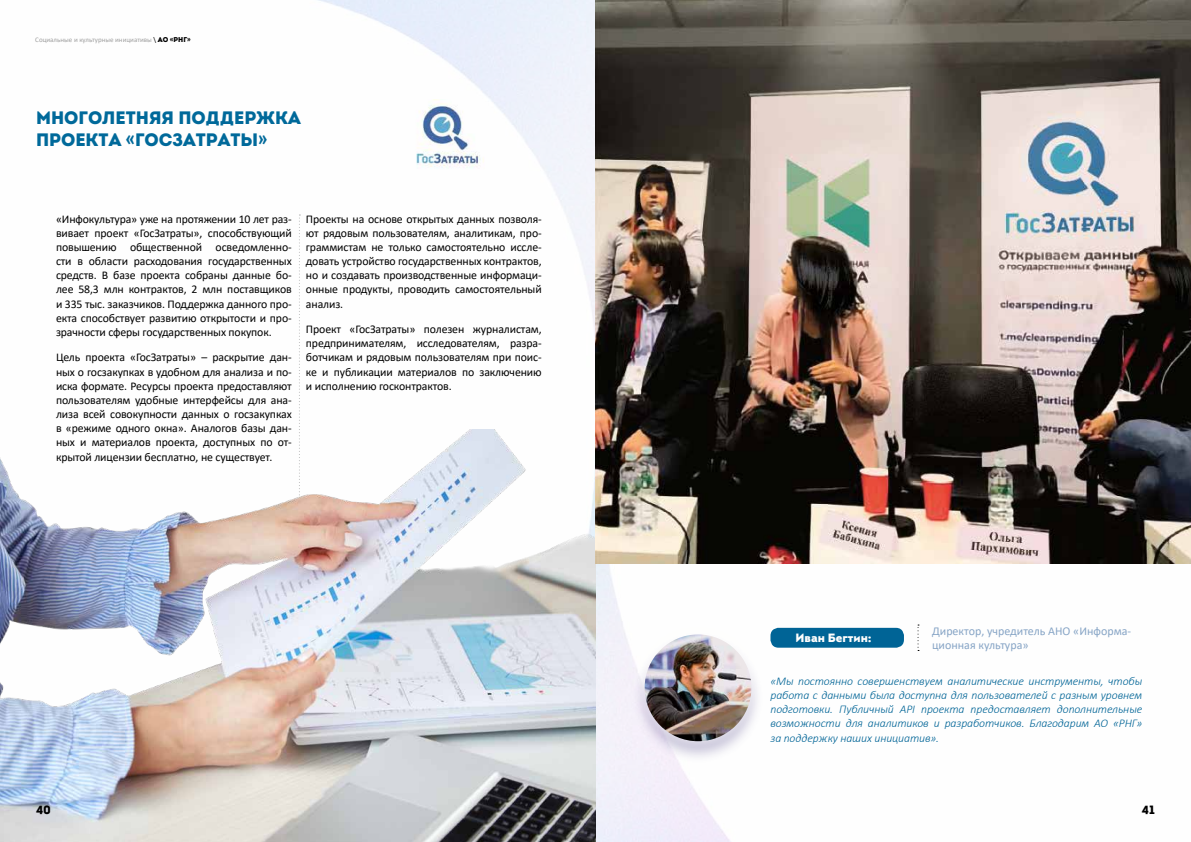
<style>
.page{position:relative;width:1191px;height:842px;background:#fff}
.page>*{position:absolute;margin:0;border:0;box-sizing:border-box;transform-origin:0 0}
.t1{font:900 18px/21.6px "Intro";color:#00699a}
.t2{font:12px/14.4px "Calibri";color:#87a5c6}
.t3{font:900 12px "Intro";color:#fffefd}
.t4{font:900 12px "Intro";color:#000}
.t5{font:11.8px/14.2px "Calibri";letter-spacing:-.01em;color:#000;text-align:justify}
.t6{font:italic 300 11.8px/14.2px "Calibri";letter-spacing:-.01em;color:#006496;text-align:justify}
.t7{font:7px "Calibri";color:#a0a0a0}
.s1{color:#000}
.s2{font-family:"Intro";font-weight:900;color:#000}
</style>
<div class="page">
<img style="left:300px;top:0;width:891px;height:842px">
<svg style="left:299px;top:214px;width:1px;height:216px"></svg>
<img style="left:0;top:430px;width:595px;height:412px">
<img style="left:406px;top:100px;width:78px;height:81px">
<div style="left:770px;top:628px;width:134px;height:20px;background:#006496;border-radius:8px"></div>
<svg style="left:917px;top:624px;width:2px;height:27px"></svg>
<img style="left:596px;top:0;width:595px;height:563px">
<div style="left:632px;top:632px;width:132px;height:132px;background:#4c4087;opacity:.3"></div>
<div style="left:637px;top:627px;width:122px;height:122px;background:#fffefd;opacity:.75"></div>
<img style="left:644px;top:634px;width:107px;height:107px;border-radius:53px">
<p class="t7" style="left:35px;top:35px;width:157px">Социальные и культурные инициативы <span class="s1">\</span> <span class="s2">АО «РНГ»</span></p>
<h1 class="t1" style="left:36px;top:107px;width:266px">МНОГОЛЕТНЯЯ ПОДДЕРЖКА<br>ПРОЕКТА «ГОСЗАТРАТЫ»</h1>
<p class="t5" style="left:56px;top:211px;width:237px">«Инфокультура» уже на протяжении 10 лет раз&shy;вивает проект «ГосЗатраты», способствующий повышению общественной осведомленно&shy;сти в области расходования государственных средств. В базе проекта собраны данные бо&shy;лее 58,3 млн контрактов, 2 млн поставщиков и 335 тыс. заказчиков. Поддержка данного про&shy;екта способствует развитию открытости и про&shy;зрачности сферы государственных покупок.</p>
<p class="t5" style="left:56px;top:350px;width:237px">Цель проекта «ГосЗатраты» – раскрытие дан&shy;ных о госзакупках в удобном для анализа и по&shy;иска формате. Ресурсы проекта предоставляют пользователям удобные интерфейсы для ана&shy;лиза всей совокупности данных о госзакупках в «режиме одного окна». Аналогов базы дан&shy;ных и материалов проекта, доступных по от&shy;крытой лицензии бесплатно, не существует.</p>
<p class="t5" style="left:306px;top:211px;width:237px">Проекты на основе открытых данных позволя&shy;ют рядовым пользователям, аналитикам, про&shy;граммистам не только самостоятельно иссле&shy;довать устройство государственных контрактов, но и создавать производственные информаци&shy;онные продукты, проводить самостоятельный анализ.</p>
<p class="t5" style="left:306px;top:322px;width:237px">Проект «ГосЗатраты» полезен журналистам, предпринимателям, исследователям, разра&shy;ботчикам и рядовым пользователям при поис&shy;ке и публикации материалов по заключению и исполнению госконтрактов.</p>
<p class="t2" style="left:932px;top:623px;width:201px">Директор, учредитель АНО «Информа&shy;ционная культура»</p>
<p class="t6" style="left:770px;top:674px;width:373px">«Мы постоянно совершенствуем аналитические инструменты, чтобы работа с данными была доступна для пользователей с разным уровнем подготовки. Публичный API проекта предоставляет дополнительные возможности для аналитиков и разработчиков. Благодарим АО «РНГ» за поддержку наших инициатив».</p>
<p class="t3" style="left:795px;top:630px;width:78px">Иван Бегтин:</p>
<p class="t4" style="left:36px;top:802px;width:17px">40</p>
<p class="t4" style="left:1142px;top:802px;width:15px">41</p>
</div>
